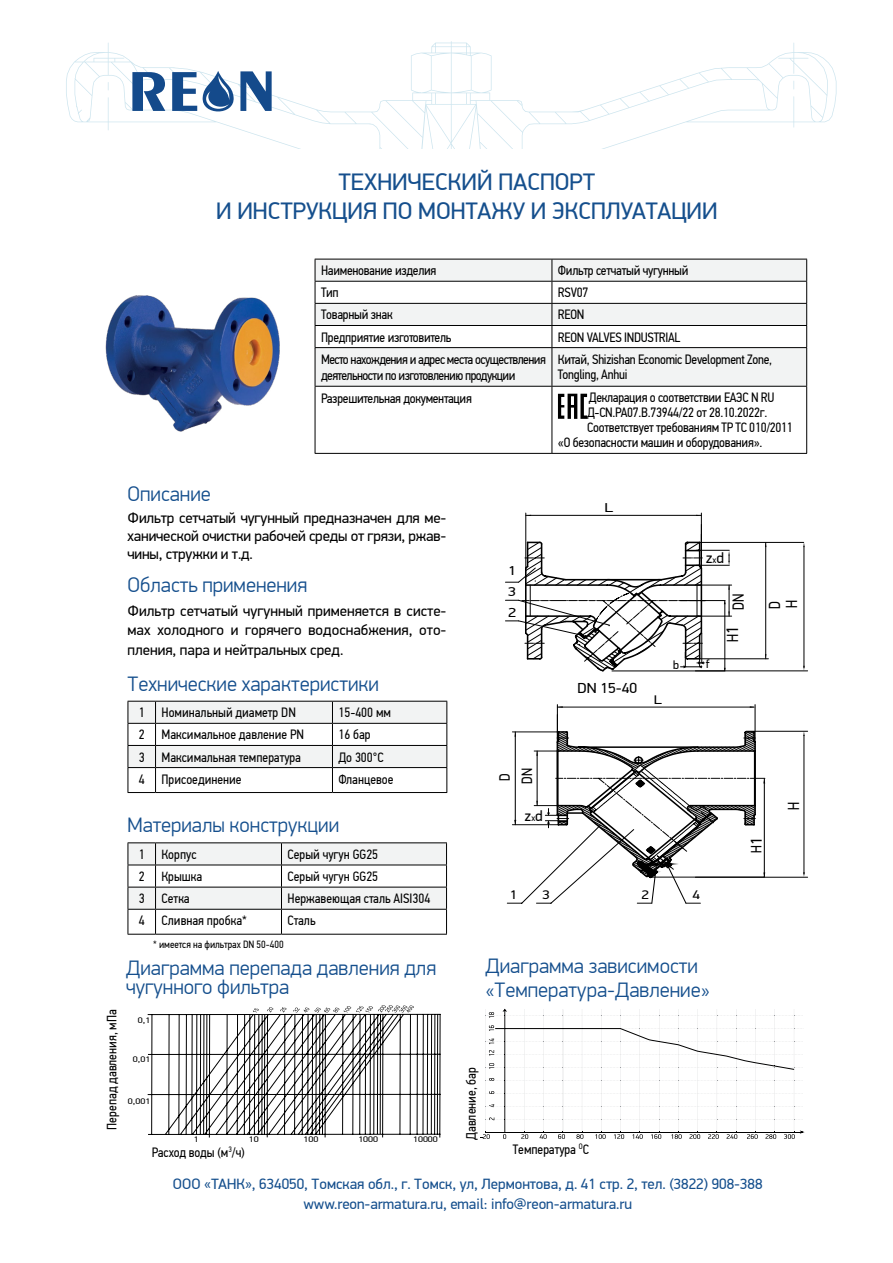
<style>
.page{position:relative;width:893px;height:1263px;background:#fff}
.page>*{position:absolute;margin:0;border:0;box-sizing:border-box;transform-origin:0 0}
.t1{font:24px/28.5px "PF Din Display Pro";color:#154f8d;text-align:center}
.t2{font:300 21px/19.5px "PF Din Display Pro";color:#154f8d}
.t3{font:16.2px/17px "PF Din Display Pro";color:#000;scale:.8 1}
.t4{font:15.15px/22px "PF Din Display Pro";color:#000;scale:.83 1}
.t5{font:15px/18px "PF Din Display Pro";letter-spacing:-.005em;color:#000;text-align:justify}
.t6{font:15px/19.5px "PF Din Display Pro";color:#154f8d;text-align:center}
.t7{font:14.55px "PF Din Display Pro";color:#000;scale:1.05 1}
.t8{font:13.5px/15px "PF Din Text Cond Pro";letter-spacing:-.02em;color:#000}
.t9{font:13.5px "PF Din Text Cond Pro";color:#000}
.t10{font:13.5px/16.5px "PF Din Text Cond Pro";letter-spacing:-.04em;color:#000}
.t11{font:12.9px/21px "PF Din Display Pro";color:#000;scale:1.25 1}
.t12{font:12.6px "PF Din Display Pro";color:#000;scale:1.21 1}
.t13{font:12px "PF Din Display Pro";color:#000}
.t14{font:10.5px "PF Din Text Cond Pro";color:#000}
.t15{font:8.1px "PF Din Display Pro";color:#000;scale:1.23 1}
.s1{font-size:9px}
.s2{font-size:16.8px}
.s3{font-size:15.75px}
</style>
<div class="page">
<svg style="left:66px;top:41px;width:771px;height:108px"></svg>
<svg style="left:132px;top:71px;width:140px;height:45px"></svg>
<svg style="left:128px;top:701px;width:319px;height:92px"></svg>
<svg style="left:128px;top:842px;width:319px;height:93px"></svg>
<img style="left:105px;top:295px;width:175px;height:137px">
<svg style="left:316px;top:260px;width:490px;height:126px;fill:#f2f3f3"></svg>
<hr style="left:315px;top:259px;width:237px;height:1px;background:#000">
<hr style="left:552px;top:259px;width:255px;height:1px;background:#000">
<hr style="left:315px;top:281px;width:237px;height:1px;background:#000">
<hr style="left:552px;top:281px;width:255px;height:1px;background:#000">
<hr style="left:315px;top:387px;width:1px;height:66px;background:#000">
<hr style="left:552px;top:387px;width:1px;height:66px;background:#000">
<hr style="left:806px;top:387px;width:1px;height:66px;background:#000">
<hr style="left:315px;top:453px;width:237px;height:1px;background:#000">
<hr style="left:552px;top:453px;width:255px;height:1px;background:#000">
<hr style="left:315px;top:303px;width:237px;height:1px;background:#000">
<svg style="left:315px;top:259px;width:1px;height:88px"></svg>
<hr style="left:315px;top:325px;width:237px;height:1px;background:#000">
<hr style="left:552px;top:303px;width:255px;height:1px;background:#000">
<svg style="left:552px;top:259px;width:1px;height:88px"></svg>
<svg style="left:806px;top:259px;width:1px;height:88px"></svg>
<hr style="left:552px;top:325px;width:255px;height:1px;background:#000">
<hr style="left:315px;top:347px;width:237px;height:1px;background:#000">
<hr style="left:315px;top:348px;width:1px;height:38px;background:#000">
<hr style="left:315px;top:386px;width:237px;height:1px;background:#000">
<hr style="left:552px;top:347px;width:255px;height:1px;background:#000">
<hr style="left:552px;top:348px;width:1px;height:38px;background:#000">
<hr style="left:806px;top:348px;width:1px;height:38px;background:#000">
<hr style="left:552px;top:386px;width:255px;height:1px;background:#000">
<svg style="left:558px;top:394px;width:29px;height:25px"></svg>
<svg style="left:148px;top:1005px;width:293px;height:133px"></svg>
<svg style="left:480px;top:1008px;width:324px;height:131px"></svg>
<hr style="left:557px;top:707px;width:197px;height:1px;background:#000">
<hr style="left:755px;top:705px;width:1px;height:37px;background:#000">
<hr style="left:557px;top:705px;width:1px;height:37px;background:#000">
<hr style="left:526px;top:515px;width:175px;height:1px;background:#000">
<hr style="left:701px;top:513px;width:1px;height:55px;background:#000">
<hr style="left:525px;top:513px;width:1px;height:55px;background:#000">
<svg style="left:506px;top:714px;width:260px;height:190px"></svg>
<svg style="left:505px;top:534px;width:300px;height:138px"></svg>
<hr style="left:695px;top:670px;width:113px;height:1px;background:#000">
<hr style="left:695px;top:877px;width:113px;height:1px;background:#000">
<hr style="left:696px;top:550px;width:33px;height:1px;background:#000">
<hr style="left:696px;top:565px;width:33px;height:1px;background:#000">
<hr style="left:746px;top:731px;width:62px;height:1px;background:#000">
<hr style="left:804px;top:547px;width:1px;height:120px;background:#000">
<hr style="left:804px;top:735px;width:1px;height:139px;background:#000">
<h1 class="t1" style="left:216px;top:168px;width:503px">ТЕХНИЧЕСКИЙ ПАСПОРТ<br>И ИНСТРУКЦИЯ ПО МОНТАЖУ И ЭКСПЛУАТАЦИИ</h1>
<p class="t8" style="left:321px;top:263px;width:117px">Наименование изделия</p>
<p class="t8" style="left:558px;top:263px;width:132px">Фильтр сетчатый чугунный</p>
<p class="t8" style="left:321px;top:285px;width:19px">Тип</p>
<p class="t8" style="left:558px;top:285px;width:32px">RSV07</p>
<p class="t8" style="left:321px;top:307px;width:73px">Товарный знак</p>
<p class="t8" style="left:558px;top:307px;width:28px">REON</p>
<p class="t8" style="left:321px;top:329px;width:132px">Предприятие изготовитель</p>
<p class="t8" style="left:558px;top:329px;width:124px">REON VALVES INDUSTRIAL</p>
<p class="t10" style="left:321px;top:351px;width:226px">Место нахождения и адрес места осуществления деятельности по изготовлению продукции</p>
<p class="t8" style="left:558px;top:352px;width:216px">Китай, Shizishan Economic Development Zone,<br>Tongling, Anhui</p>
<p class="t8" style="left:321px;top:391px;width:152px">Разрешительная документация</p>
<p class="t8" style="left:589px;top:390px;width:187px">Декларация о соответствии ЕАЭС N RU</p>
<p class="t8" style="left:587px;top:405px;width:182px">Д-CN.PA07.B.73944/22 от 28.10.2022г.</p>
<p class="t8" style="left:587px;top:420px;width:207px">Соответствует требованиям ТР ТС 010/2011</p>
<p class="t8" style="left:558px;top:435px;width:206px">«О безопасности машин и оборудования».</p>
<h2 class="t2" style="left:128px;top:484px;width:85px">Описание</h2>
<p class="t5" style="left:128px;top:509px;width:320px">Фильтр сетчатый чугунный предназначен для ме&shy;ханической очистки рабочей среды от грязи, ржав&shy;чины, стружки и т.д.</p>
<h2 class="t2" style="left:128px;top:575px;width:181px">Область применения</h2>
<p class="t5" style="left:128px;top:601px;width:320px;line-height:19.5px">Фильтр сетчатый чугунный применяется в систе&shy;мах холодного и горячего водоснабжения, ото&shy;пления, пара и нейтральных сред.</p>
<h2 class="t2" style="left:128px;top:674px;width:253px">Технические характеристики</h2>
<p class="t9" style="left:139px;top:705px;width:159px">1 Номинальный диаметр DN</p>
<p class="t8" style="left:338px;top:705px;width:54px">15-400 мм</p>
<p class="t9" style="left:139px;top:727px;width:167px">2 Максимальное давление PN</p>
<p class="t8" style="left:338px;top:727px;width:34px">16 бар</p>
<p class="t9" style="left:139px;top:749px;width:164px">3 Максимальная температура</p>
<p class="t8" style="left:338px;top:749px;width:47px">До 300°С</p>
<p class="t9" style="left:139px;top:771px;width:104px">4 Присоединение</p>
<p class="t9" style="left:338px;top:771px;width:56px">Фланцевое</p>
<h2 class="t2" style="left:128px;top:816px;width:213px">Материалы конструкции</h2>
<p class="t8" style="left:139px;top:847px;width:59px">1 Корпус</p>
<p class="t9" style="left:287px;top:846px;width:92px">Серый чугун GG25</p>
<p class="t8" style="left:139px;top:869px;width:65px">2 Крышка</p>
<p class="t9" style="left:288px;top:868px;width:92px">Серый чугун GG25</p>
<p class="t8" style="left:139px;top:891px;width:52px">3 Сетка</p>
<p class="t9" style="left:288px;top:890px;width:144px">Нержавеющая сталь AISI304</p>
<p class="t9" style="left:139px;top:913px;width:110px">4 Сливная пробка*</p>
<p class="t8" style="left:288px;top:913px;width:29px">Сталь</p>
<p class="t14" style="left:153px;top:938px;width:132px">* имеется на фильтрах DN 50-400</p>
<h2 class="t2" style="left:126px;top:958px;width:312px">Диаграмма перепада давления для чугунного фильтра</h2>
<p class="t9" style="left:104px;top:1130px;width:122px;rotate:-90deg">Перепад давления, мПа</p>
<p class="t15" style="left:138px;top:1015px;width:12px">0,1</p>
<p class="t15" style="left:133px;top:1055px;width:16px">0,01</p>
<p class="t15" style="left:128px;top:1096px;width:20px">0,001</p>
<p class="t15" style="left:194px;top:1134px;width:6px">1</p>
<p class="t15" style="left:249px;top:1134px;width:10px">10</p>
<p class="t15" style="left:303px;top:1135px;width:14px">100</p>
<p class="t15" style="left:358px;top:1134px;width:18px">1000</p>
<p class="t15" style="left:413px;top:1134px;width:22px">10000</p>
<p class="t8" style="left:152px;top:1144px;width:94px">Расход воды (м<sup>3</sup>/ч)</p>
<p class="t11" style="left:508px;top:560px;width:8px">1</p>
<p class="t11" style="left:605px;top:497px;width:8px">L</p>
<p class="t5" style="left:706px;top:549px;width:20px">z<span class="s1">x</span>d</p>
<p class="t11" style="left:508px;top:581px;width:8px">3<br>2</p>
<p class="t3" style="left:730px;top:609px;width:22px;rotate:-90deg">DN</p>
<p class="t3" style="left:766px;top:609px;width:12px;rotate:-90deg">D<br>H</p>
<p class="t7" style="left:577px;top:679px;width:58px">DN 15-40</p>
<p class="t12" style="left:654px;top:692px;width:8px">L</p>
<p class="t13" style="left:673px;top:657px;width:8px">b</p>
<p class="t13" style="left:706px;top:657px;width:5px">f</p>
<p class="t3" style="left:724px;top:642px;width:22px;rotate:-90deg">H<span class="s2">1</span></p>
<p class="t4" style="left:494px;top:784px;width:20px;rotate:-90deg">D<br>DN</p>
<p class="t5" style="left:525px;top:807px;width:20px">z<span class="s1">x</span>d</p>
<p class="t12" style="left:510px;top:887px;width:8px">1</p>
<p class="t12" style="left:543px;top:887px;width:8px">3</p>
<p class="t12" style="left:641px;top:887px;width:8px">2</p>
<p class="t12" style="left:692px;top:887px;width:8px">4</p>
<h2 class="t2" style="left:485px;top:955px;width:226px;line-height:23.7px">Диаграмма зависимости «Температура-Давление»</h2>
<p class="t4" style="left:745px;top:853px;width:21px;rotate:-90deg">H<span class="s3">1</span></p>
<p class="t3" style="left:785px;top:810px;width:11px;rotate:-90deg">H</p>
<p class="t9" style="left:463px;top:1140px;width:74px;rotate:-90deg">Давление, бар</p>
<p class="t9" style="left:513px;top:1141px;width:78px">Температура <sup>O</sup>С</p>
<p class="t6" style="left:173px;top:1174px;width:591px">ООО «ТАНК», 634050, Томская обл., г. Томск, ул, Лермонтова, д. 41 стр. 2, тел. (3822) 908-388 www.reon-armatura.ru, email: info@reon-armatura.ru</p>
</div>
